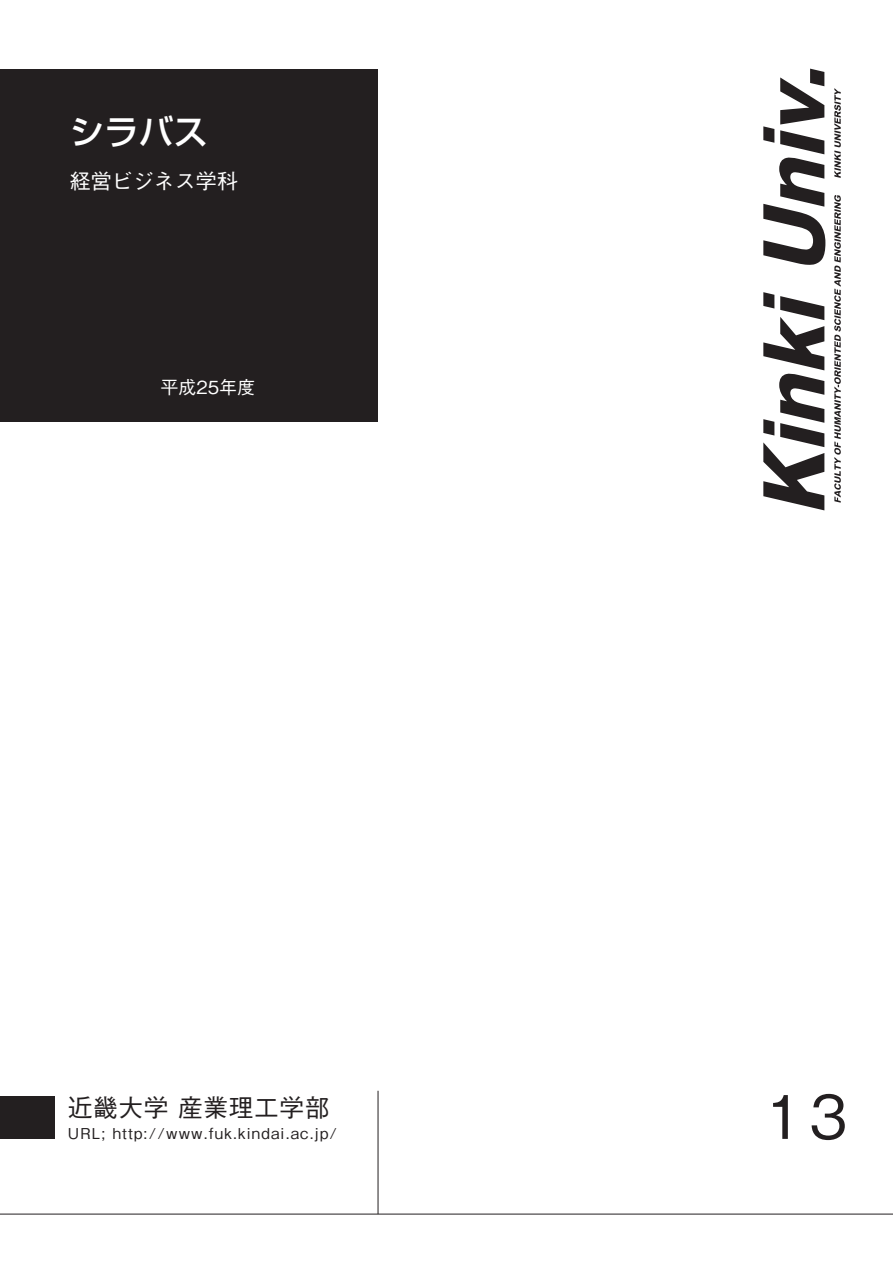
<style>
.page{position:relative;width:893px;height:1263px;background:#fff}
.page>*{position:absolute;margin:0;border:0;box-sizing:border-box;transform-origin:0 0}
.t1{font:60px "Gothic BBB Pro Medium 90 pv RKSJ H";color:#231f20}
.t2{font:34.5px "Shin Go Pro Medium 90 pv RKSJ H";color:#fff}
.t3{font:24.75px "Gothic BBB Pro Medium 90 pv RKSJ H";letter-spacing:.025em;color:#231f20}
.t4{font:21px "Gothic BBB Pro Medium 90 pv RKSJ H";color:#fff}
.t5{font:18px "Gothic BBB Pro Medium 90 pv RKSJ H";color:#fff}
.t6{font:15px "Gothic BBB Pro Medium 90 pv RKSJ H";letter-spacing:.08em;color:#231f20}
</style>
<div class="page">
<div style="left:0;top:69px;width:378px;height:353px;background:#231f20"></div>
<div style="left:0;top:1096px;width:55px;height:42px;background:#231f20"></div>
<hr style="left:0;top:1214px;width:893px;height:1px;background:#231f20">
<hr style="left:378px;top:1091px;width:1px;height:123px;background:#231f20">
<svg style="left:763px;top:292px;width:61px;height:218px"></svg>
<svg style="left:763px;top:69px;width:62px;height:196px"></svg>
<svg style="left:834px;top:195px;width:7px;height:308px"></svg>
<svg style="left:834px;top:88px;width:7px;height:90px"></svg>
<h2 class="t2" style="left:70px;top:119px;width:139px">シラバス</h2>
<h3 class="t4" style="left:70px;top:173px;width:169px">経営ビジネス学科</h3>
<p class="t5" style="left:161px;top:380px;width:96px">平成25年度</p>
<h3 class="t3" style="left:68px;top:1099px;width:263px">近畿大学 産業理工学部</h3>
<p class="t6" style="left:68px;top:1127px;width:271px">URL; http://www.fuk.kindai.ac.jp/</p>
<h1 class="t1" style="left:765px;top:1094px;width:83px">13</h1>
</div>
